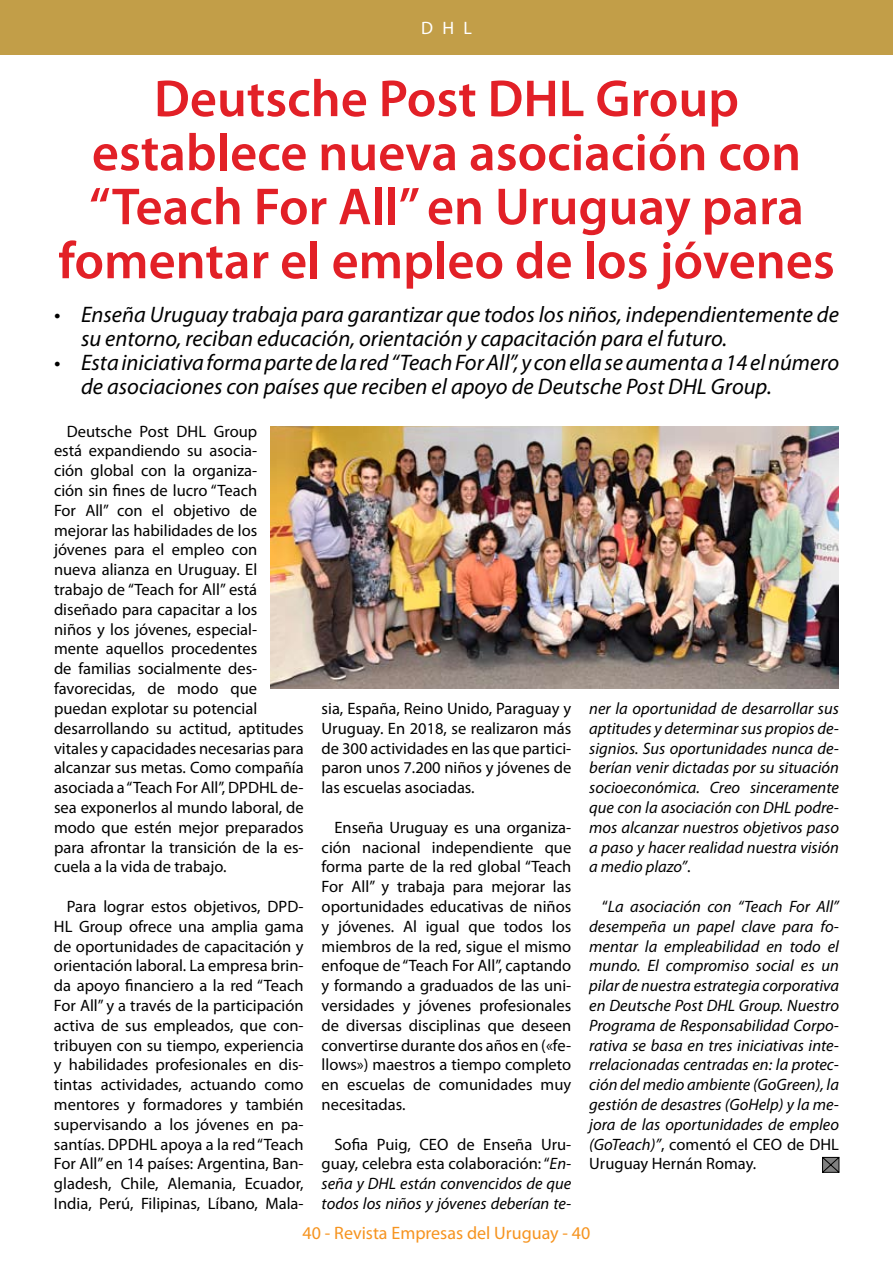
<style>
.page{position:relative;width:893px;height:1263px;background:#fff}
.page>*{position:absolute;margin:0;border:0;box-sizing:border-box;transform-origin:0 0}
.t1{font:600 52.5px/54px "Myriad Pro";color:#e22027;text-align:center}
.t2{font:italic 22.5px/24px "Myriad Pro";color:#000}
.t3{font:18px "Myriad Pro";color:#f69420}
.t4{font:18px "Myriad Pro";color:#fff}
.t5{font:16.5px/19.8px "Myriad Pro";color:#000;text-align:justify}
.t6{font:italic 16.5px/19.8px "Myriad Pro";color:#000;text-align:justify}
.s1{font-style:normal}
</style>
<div class="page">
<svg style="left:822px;top:1157px;width:18px;height:16px"></svg>
<div style="left:0;top:0;width:893px;height:54px;background:#c29e48"></div>
<img style="left:270px;top:426px;width:569px;height:262px">
<p class="t4" style="left:421px;top:17px;width:52px">DHL</p>
<h1 class="t1" style="left:58px;top:70px;width:778px">Deutsche Post DHL Group establece nueva asociación con “Teach For All” en Uruguay para fomentar el empleo de los jóvenes</h1>
<h2 class="t2" style="left:81px;top:302px;width:759px;text-indent:-27px">• Enseña Uruguay trabaja para garantizar que todos los niños, independientemente de su entorno, reciban educación, orientación y capacitación para el futuro.</h2>
<h2 class="t2" style="left:81px;top:350px;width:760px;text-indent:-27px">• Esta iniciativa forma parte de la red “Teach For All”, y con ella se aumenta a 14 el número de asociaciones con países que reciben el apoyo de Deutsche Post DHL Group.</h2>
<p class="t5" style="left:54px;top:421px;width:251px;text-align:left;text-indent:13px">Deutsche Post DHL Group<br>está expandiendo su asocia-<br>ción global con la organiza-<br>ción sin fines de lucro “Teach<br>For All” con el objetivo de mejorar las habilidades de los jóvenes para el empleo con nueva alianza en Uruguay. El trabajo de “Teach for All” está diseñado para capacitar a los<br>niños y los jóvenes, especial&shy;mente aquellos procedentes<br>de familias socialmente des&shy;favorecidas, de modo que puedan explotar su potencial desarrollando su actitud, aptitudes vitales y capacidades necesarias para alcanzar sus metas. Como compañía asociada a “Teach For All”, DPDHL de&shy;sea exponerlos al mundo laboral, de modo que estén mejor preparados para afrontar la transición de la es&shy;cuela a la vida de trabajo.</p>
<p class="t5" style="left:54px;top:896px;width:251px;text-indent:13px">Para lograr estos objetivos, DPD-HL Group ofrece una amplia gama de oportunidades de capacitación y orientación laboral. La empresa brin&shy;da apoyo financiero a la red “Teach For All” y a través de la participación activa de sus empleados, que con&shy;tribuyen con su tiempo, experiencia y habilidades profesionales en dis&shy;tintas actividades, actuando como mentores y formadores y también supervisando a los jóvenes en pa&shy;santías. DPDHL apoya a la red “Teach For All” en 14 países: Argentina, Ban&shy;gladesh, Chile, Alemania, Ecuador, India, Perú, Filipinas, Líbano, Mala-</p>
<p class="t5" style="left:322px;top:698px;width:251px">sia, España, Reino Unido, Paraguay y Uruguay. En 2018, se realizaron más de 300 actividades en las que partici&shy;paron unos 7.200 niños y jóvenes de las escuelas asociadas.</p>
<p class="t5" style="left:322px;top:817px;width:251px;text-indent:13px">Enseña Uruguay es una organiza&shy;ción nacional independiente que forma parte de la red global “Teach For All” y trabaja para mejorar las oportunidades educativas de niños y jóvenes. Al igual que todos los miembros de la red, sigue el mismo enfoque de “Teach For All”, captando y formando a graduados de las uni&shy;versidades y jóvenes profesionales de diversas disciplinas que deseen convertirse durante dos años en («fe&shy;llows») maestros a tiempo completo en escuelas de comunidades muy necesitadas.</p>
<p class="t6" style="left:322px;top:1134px;width:251px;text-indent:13px"><span class="s1">Sofia Puig, CEO de Enseña Uru&shy;guay, celebra esta colaboración: “</span>En&shy;seña y DHL están convencidos de que todos los niños y jóvenes deberían te-</p>
<p class="t6" style="left:589px;top:698px;width:251px">ner la oportunidad de desarrollar sus aptitudes y determinar sus propios de&shy;signios. Sus oportunidades nunca de&shy;berían venir dictadas por su situación socioeconómica. Creo sinceramente que con la asociación con DHL podre&shy;mos alcanzar nuestros objetivos paso a paso y hacer realidad nuestra visión a medio plazo”<span class="s1">.</span></p>
<p class="t6" style="left:589px;top:896px;width:251px;text-indent:13px"><span class="s1">“</span>La asociación con “Teach For All” desempeña un papel clave para fo&shy;mentar la empleabilidad en todo el mundo. El compromiso social es un pilar de nuestra estrategia corporativa en Deutsche Post DHL Group. Nuestro Programa de Responsabilidad Corpo&shy;rativa se basa en tres iniciativas inte&shy;rrelacionadas centradas en: la protec&shy;ción del medio ambiente (GoGreen), la gestión de desastres (GoHelp) y la me&shy;jora de las oportunidades de empleo (GoTeach)”<span class="s1">, comentó el CEO de DHL Uruguay Hernán Romay.</span></p>
<p class="t3" style="left:303px;top:1221px;width:289px">40 - Revista Empresas del Uruguay - 40</p>
</div>
